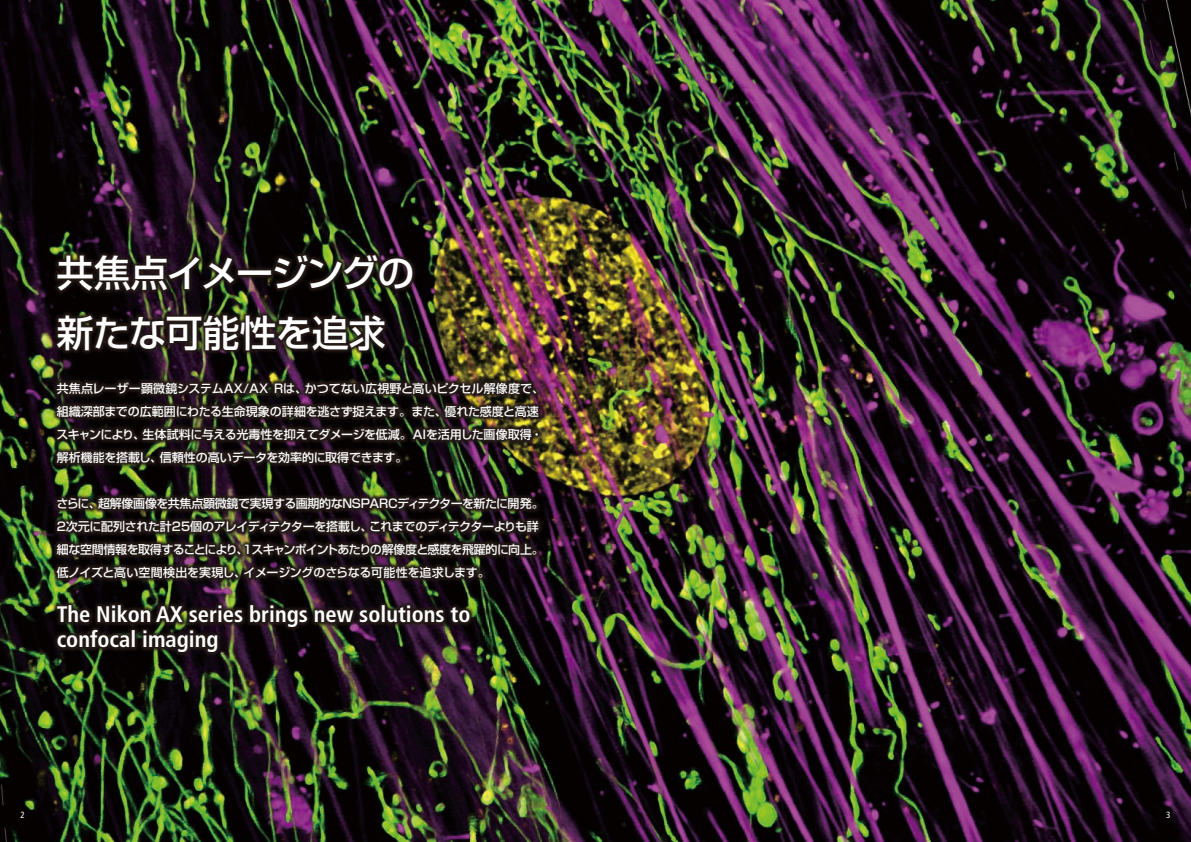
<style>
.page{position:relative;width:1191px;height:842px;background:#fff}
.page>*{position:absolute;margin:0;border:0;box-sizing:border-box;transform-origin:0 0}
.t1{font:500 37px/60px "Shin Go Pro";letter-spacing:-.03em;color:#fff}
.t2{font:700 condensed 22.5px/25px "Frutiger LT Std";color:#fff}
.t3{font:500 12px/23px "Shin Go Pro";letter-spacing:-.025em;color:#fff}
.t4{font:condensed 9px "Frutiger LT Std";color:#fff}
</style>
<div class="page">
<img style="left:0;top:0;width:1191px;height:842px">
<img style="left:52px;top:251px;width:492px;height:406px">
<h1 class="t1" style="left:57px;top:239px;width:359px">共焦点イメージングの新たな可能性を追求</h1>
<p class="t3" style="left:56px;top:375px;width:489px">共焦点レーザー顕微鏡システムAX/AX Rは、かつてない広視野と高いピクセル解像度で、組織深部までの広範囲にわたる生命現象の詳細を逃さず捉えます。また、優れた感度と高速スキャンにより、生体試料に与える光毒性を抑えてダメージを低減。AIを活用した画像取得・解析機能を搭載し、信頼性の高いデータを効率的に取得できます。</p>
<p class="t3" style="left:56px;top:490px;width:489px">さらに、超解像画像を共焦点顕微鏡で実現する画期的なNSPARCディテクターを新たに開発。2次元に配列された計25個のアレイディテクターを搭載し、これまでのディテクターよりも詳細な空間情報を取得することにより、１スキャンポイントあたりの解像度と感度を飛躍的に向上。低ノイズと高い空間検出を実現し、イメージングのさらなる可能性を追求します。</p>
<h2 class="t2" style="left:57px;top:602px;width:415px">The Nikon AX series brings new solutions to confocal imaging</h2>
<p class="t4" style="left:21px;top:810px;width:6px">2</p>
<p class="t4" style="left:1166px;top:810px;width:6px">3</p>
</div>
